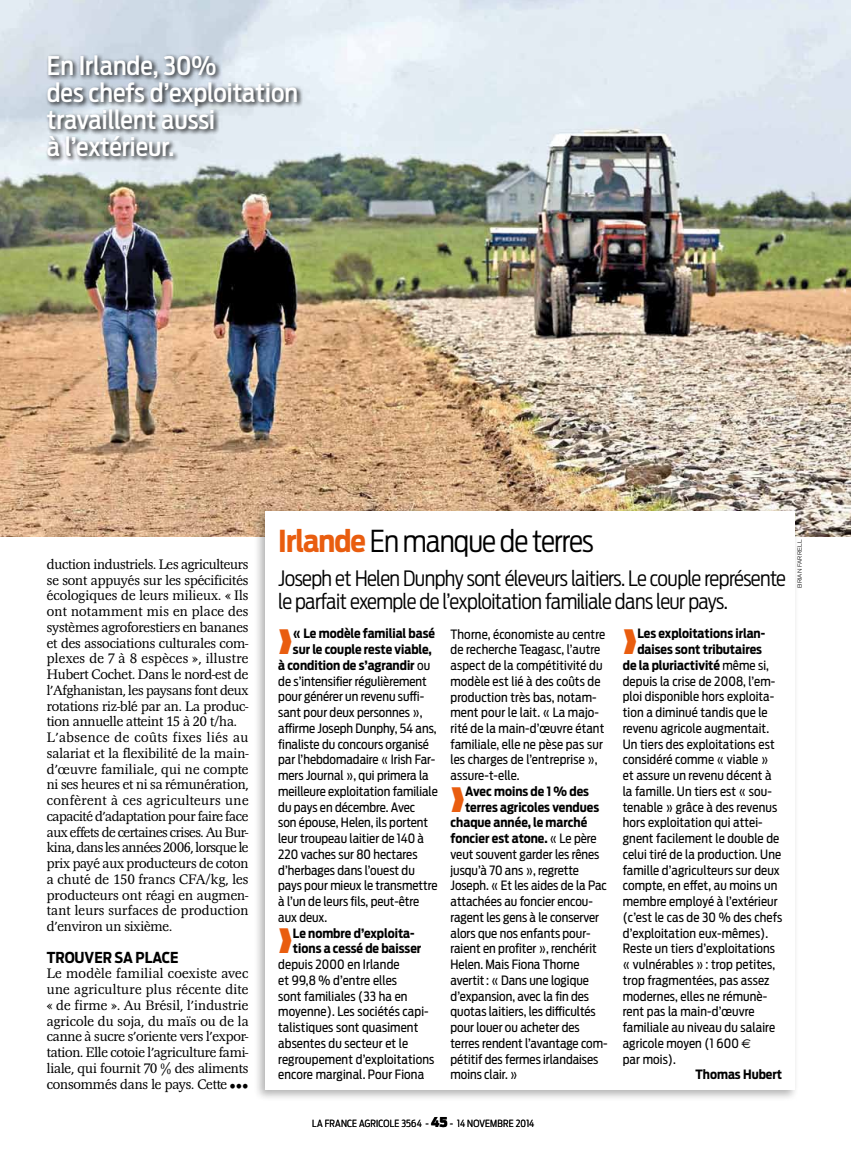
<style>
.page{position:relative;width:851px;height:1149px;background:#fff}
.page>*{position:absolute;margin:0;border:0;box-sizing:border-box;transform-origin:0 0}
.t1{font:300 30px "Antenna Cond";letter-spacing:-.03em;color:#000}
.t2{font:500 25.5px/27px "Antenna Cond";color:#fff}
.t3{font:300 21px/23.2px "Antenna Cond";letter-spacing:-.03em;color:#000}
.t4{font:700 15px "Antenna Cond";color:#000}
.t5{font:300 14.25px/15.8px "Magna EF";letter-spacing:-.01em;color:#000}
.t6{font:condensed 13.5px "Helvetica Neue";color:#000;scale:.95 1}
.t7{font:12.75px/15.8px "Antenna Cond";color:#000}
.t8{font:700 12.75px/15.8px "Antenna Cond";color:#000}
.t9{font:300 9.75px "Antenna Cond";letter-spacing:.02em;color:#000}
.t10{font:300 6px "Akzidenz Grotesk BE";letter-spacing:.02em;color:#000;scale:1.08 1}
.s1{font-weight:700;color:#e95d0f}
.s2{color:#e95d0f}
.s3{font-weight:400}
.s4{font-family:"Euro Sans"}
.s5{font-weight:900;font-size:13.5px}
</style>
<div class="page">
<img style="left:0;top:0;width:850px;height:536px">
<div style="left:44px;top:53px;width:259px;height:110px;background:#000;opacity:.92"></div>
<div style="left:253px;top:506px;width:545px;height:595px;background:#000;opacity:.3"></div>
<div style="left:265px;top:510px;width:529px;height:579px;background:#fff"></div>
<h2 class="t2" style="left:47px;top:52px;width:253px">En Irlande, 30%<br>des chefs d’exploitation travaillent aussi<br>à l’extérieur.</h2>
<p class="t5" style="left:47px;top:556px;width:203px">duction industriels. Les agriculteurs se sont appuyés sur les spécificités écologiques de leurs milieux. « Ils ont notamment mis en place des systèmes agroforestiers en bananes et des associations culturales com&shy;plexes de 7 à 8 espèces », illustre Hubert Cochet. Dans le nord-est de l’Afghanistan, les paysans font deux rotations riz-blé par an. La produc&shy;tion annuelle atteint 15 à 20 t/ha.<br>L’absence de coûts fixes liés au salariat et la flexibilité de la main&shy;d’œuvre familiale, qui ne compte ni ses heures et ni sa rémunération, confèrent à ces agriculteurs une capacité d’adaptation pour faire face aux effets de certaines crises. Au Bur&shy;kina, dans les années 2006, lorsque le prix payé aux producteurs de coton a chuté de 150 francs CFA/kg, les producteurs ont réagi en augmen&shy;tant leurs surfaces de production d’environ un sixième.</p>
<p class="t4" style="left:47px;top:947px;width:133px">Trouver sa place</p>
<p class="t5" style="left:47px;top:965px;width:203px;text-align:justify">Le modèle familial coexiste avec une agriculture plus récente dite « de firme ». Au Brésil, l’industrie agricole du soja, du maïs ou de la canne à sucre s’oriente vers l’expor&shy;tation. Elle cotoie l’agriculture fami&shy;liale, qui fournit 70 % des aliments consommés dans le pays. Cette</p>
<p class="t6" style="left:229px;top:1077px;width:22px">•••</p>
<h1 class="t1" style="left:278px;top:522px;width:317px"><span class="s1">Irlande</span> En manque de terres</h1>
<h3 class="t3" style="left:278px;top:566px;width:509px">Joseph et Helen Dunphy sont éleveurs laitiers. Le couple représente le parfait exemple de l’exploitation familiale dans leur pays.</h3>
<p class="t8" style="left:278px;top:625px;width:158px"><span class="s2">→</span>« Le modèle familial basé</p>
<p class="t8" style="left:293px;top:641px;width:140px">sur le couple reste viable,</p>
<p class="t8" style="left:278px;top:657px;width:153px">à condition de s’agrandir <span class="s3">ou</span></p>
<p class="t7" style="left:278px;top:673px;width:150px">de s’intensifier régulièrement</p>
<p class="t7" style="left:278px;top:688px;width:147px">pour générer un revenu suffi-</p>
<p class="t7" style="left:278px;top:704px;width:146px">sant pour deux personnes »,</p>
<p class="t7" style="left:278px;top:720px;width:160px">affirme Joseph Dunphy, 54 ans,</p>
<p class="t7" style="left:278px;top:736px;width:152px">finaliste du concours organisé</p>
<p class="t7" style="left:278px;top:751px;width:159px">par l’hebdomadaire « I rish Far-</p>
<p class="t7" style="left:278px;top:767px;width:152px">mers Journal », qui primera la</p>
<p class="t7" style="left:278px;top:783px;width:161px">meilleure exploitation familiale</p>
<p class="t7" style="left:278px;top:799px;width:138px">du pays en décembre. Avec</p>
<p class="t7" style="left:278px;top:814px;width:151px">son épouse, Helen, ils portent</p>
<p class="t7" style="left:278px;top:830px;width:147px">leur troupeau laitier de 140 à</p>
<p class="t7" style="left:278px;top:846px;width:141px">220 vaches sur 80 hectares</p>
<p class="t7" style="left:278px;top:861px;width:138px">d’herbages dans l’ouest du</p>
<p class="t7" style="left:278px;top:877px;width:161px">pays pour mieux le transmettre</p>
<p class="t7" style="left:278px;top:893px;width:143px">à l’un de leurs fils, peut-être</p>
<p class="t7" style="left:278px;top:909px;width:50px">aux deux.</p>
<p class="t8" style="left:293px;top:924px;width:130px;text-indent:-15px"><span class="s2">→</span>Le nombre d’exploita&shy;tions a cessé de baisser</p>
<p class="t7" style="left:278px;top:956px;width:157px">depuis 2000 en Irlande<br>et 99,8 % d’entre elles<br>sont familiales (33 ha en moyenne). Les sociétés capi&shy;talistiques sont quasiment absentes du secteur et le regroupement d’exploitations encore marginal. Pour Fiona</p>
<p class="t7" style="left:450px;top:626px;width:156px">Thorne, économiste au centre de recherche Teagasc, l’autre aspect de la compétitivité du modèle est lié à des coûts de production très bas, notam&shy;ment pour le lait. « La majo&shy;rité de la main-d’œuvre étant familiale, elle ne pèse pas sur les charges de l’entreprise », assure-t-elle.</p>
<p class="t8" style="left:450px;top:783px;width:140px"><span class="s2">→</span>Avec moins de 1 % des</p>
<p class="t8" style="left:465px;top:799px;width:135px">terres agricoles vendues</p>
<p class="t8" style="left:450px;top:814px;width:138px">chaque année, le marché</p>
<p class="t8" style="left:450px;top:830px;width:148px">foncier est atone. <span class="s3">« Le père</span></p>
<p class="t7" style="left:450px;top:846px;width:150px">veut souvent garder les rênes</p>
<p class="t7" style="left:450px;top:861px;width:130px">jusqu’à 70 ans », regrette</p>
<p class="t7" style="left:450px;top:877px;width:158px">Joseph. « Et les aides de la Pac</p>
<p class="t7" style="left:450px;top:893px;width:144px">attachées au foncier encou-</p>
<p class="t7" style="left:450px;top:909px;width:150px">ragent les gens à le conserver</p>
<p class="t7" style="left:450px;top:924px;width:141px">alors que nos enfants pour-</p>
<p class="t7" style="left:450px;top:940px;width:148px">raient en profiter », renchérit</p>
<p class="t7" style="left:450px;top:956px;width:130px">Helen. Mais Fiona Thorne</p>
<p class="t7" style="left:450px;top:972px;width:140px">avertit: « Dans une logique</p>
<p class="t7" style="left:450px;top:987px;width:140px">d’expansion, avec la fin des</p>
<p class="t7" style="left:450px;top:1003px;width:147px">quotas laitiers, les difficultés</p>
<p class="t7" style="left:450px;top:1019px;width:131px">pour louer ou acheter des</p>
<p class="t7" style="left:450px;top:1035px;width:158px">terres rendent l’avantage com-</p>
<p class="t7" style="left:450px;top:1050px;width:149px">pétitif des fermes irlandaises</p>
<p class="t7" style="left:450px;top:1066px;width:68px">moins clair. »</p>
<p class="t8" style="left:622px;top:625px;width:144px"><span class="s2">→</span>Les exploitations irlan-</p>
<p class="t8" style="left:637px;top:641px;width:126px">daises sont tributaires</p>
<p class="t8" style="left:622px;top:657px;width:148px">de la pluriactivité <span class="s3">même si,</span></p>
<p class="t7" style="left:622px;top:673px;width:154px">depuis la crise de 2008, l’em-</p>
<p class="t7" style="left:622px;top:688px;width:153px">ploi disponible hors exploita-</p>
<p class="t7" style="left:622px;top:704px;width:146px">tion a diminué tandis que le</p>
<p class="t7" style="left:622px;top:720px;width:148px">revenu agricole augmentait.</p>
<p class="t7" style="left:622px;top:736px;width:153px">Un tiers des exploitations est</p>
<p class="t7" style="left:622px;top:751px;width:147px">considéré comme « viable »</p>
<p class="t7" style="left:622px;top:767px;width:150px">et assure un revenu décent à</p>
<p class="t7" style="left:622px;top:783px;width:151px">la famille. Un tiers est « sou-</p>
<p class="t7" style="left:622px;top:799px;width:156px">tenable » grâce à des revenus</p>
<p class="t7" style="left:622px;top:814px;width:141px">hors exploitation qui attei-</p>
<p class="t7" style="left:622px;top:830px;width:158px">gnent facilement le double de</p>
<p class="t7" style="left:622px;top:846px;width:160px">celui tiré de la production. Une</p>
<p class="t7" style="left:622px;top:861px;width:158px">famille d’agriculteurs sur deux</p>
<p class="t7" style="left:622px;top:877px;width:156px">compte, en effet, au moins un</p>
<p class="t7" style="left:622px;top:893px;width:156px">membre employé à l’extérieur</p>
<p class="t7" style="left:622px;top:909px;width:161px">(c’est le cas de 30 % des chefs</p>
<p class="t7" style="left:622px;top:924px;width:147px">d’exploitation eux-mêmes).</p>
<p class="t7" style="left:622px;top:940px;width:154px">Reste un tiers d’exploitations</p>
<p class="t7" style="left:622px;top:956px;width:154px">« vulnérables » : trop petites,</p>
<p class="t7" style="left:622px;top:972px;width:148px">trop fragmentées, pas assez</p>
<p class="t7" style="left:622px;top:987px;width:146px">modernes, elles ne rémunè-</p>
<p class="t7" style="left:622px;top:1003px;width:133px">rent pas la main-d’œuvre</p>
<p class="t7" style="left:622px;top:1019px;width:154px">familiale au niveau du salaire</p>
<p class="t7" style="left:622px;top:1035px;width:130px">agricole moyen (1 600 <span class="s4">€</span></p>
<p class="t7" style="left:622px;top:1050px;width:55px">par mois).</p>
<p class="t8" style="left:695px;top:1066px;width:88px">Thomas Hubert</p>
<p class="t10" style="left:796px;top:588px;width:46px;rotate:-90deg">BRIAN FARRELL</p>
<p class="t9" style="left:312px;top:1116px;width:224px">LA FRANCE AGRICOLE 3564 - <span class="s5">45</span> - 14 novembre 2014</p>
</div>
